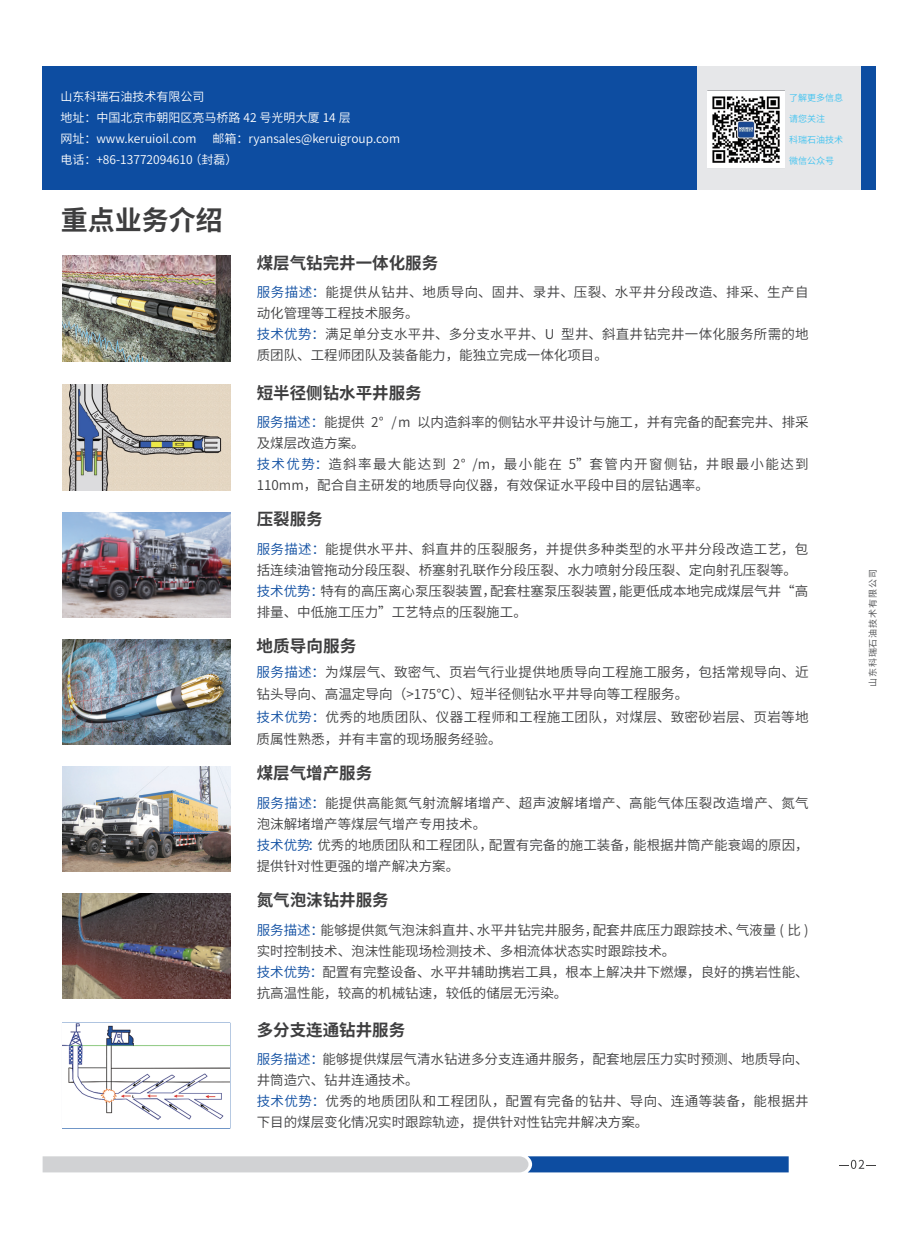
<style>
.page{position:relative;width:919px;height:1238px;background:#fff}
.page>*{position:absolute;margin:0;border:0;box-sizing:border-box;transform-origin:0 0}
.t1{font:700 27px "Source Han Sans CN";color:#3e3e3f}
.t2{font:700 16.5px "Source Han Sans CN";color:#3e3e3f}
.t3{font:13.5px/21px "Source Han Sans CN";color:#3e3e3f}
.t4{font:13.5px/21px "Source Han Sans CN";letter-spacing:.02em;color:#3e3e3f}
.t5{font:12px/21px "Source Han Sans CN";color:#fff}
.t6{font:9px "Source Han Sans CN";color:#3ec3f1}
.t7{font:9px "Source Han Sans CN";letter-spacing:.1em;color:#58595b}
.s1{color:#0d4da1}
</style>
<div class="page">
<svg style="left:839px;top:1159px;width:37px;height:9px"></svg>
<div style="left:43px;top:66px;width:654px;height:123px;background:#0d4da1"></div>
<div style="left:697px;top:66px;width:169px;height:123px;background:#e6e7e9"></div>
<div style="left:861px;top:66px;width:14px;height:123px;background:#0d4da1"></div>
<img style="left:708px;top:91px;width:76px;height:76px">
<img style="left:62px;top:256px;width:168px;height:105px">
<img style="left:62px;top:385px;width:168px;height:105px">
<img style="left:62px;top:766px;width:168px;height:105px">
<img style="left:62px;top:639px;width:168px;height:105px">
<img style="left:62px;top:512px;width:168px;height:105px">
<img style="left:62px;top:893px;width:168px;height:105px">
<svg style="left:62px;top:1022px;width:168px;height:61px"></svg>
<img style="left:63px;top:1023px;width:166px;height:97px">
<svg style="left:43px;top:1156px;width:745px;height:16px;background:#8fa6c3"></svg>
<p class="t5" style="left:60px;top:87px;width:292px">山东科瑞石油技术有限公司<br>地址：中国北京市朝阳区亮马桥路 42 号光明大厦 14 层网址：www.keruioil.com</p>
<p class="t5" style="left:60px;top:129px;width:341px;text-indent:152px">邮箱：ryansales@keruigroup.com电话：+86-13772094610 （封磊）</p>
<h1 class="t1" style="left:61px;top:205px;width:163px">重点业务介绍</h1>
<p class="t6" style="left:789px;top:93px;width:55px">了解更多信息</p>
<p class="t6" style="left:789px;top:114px;width:37px">请您关注</p>
<p class="t6" style="left:789px;top:135px;width:55px">科瑞石油技术</p>
<p class="t6" style="left:789px;top:156px;width:46px">微信公众号</p>
<p class="t2" style="left:257px;top:254px;width:183px">煤层气钻完井一体化服务</p>
<p class="t4" style="left:257px;top:282px;width:553px"><span class="s1">服务描述 ：</span>能提供从钻井、地质导向、固井、录井、压裂、水平井分段改造、排采、生产自动化管理等工程技术服务。<br><span class="s1">技术优势：</span>满足单分支水平井、多分支水平井、U 型井、斜直井钻完井一体化服务所需的地质团队、工程师团队及装备能力，能独立完成一体化项目。</p>
<p class="t2" style="left:257px;top:383px;width:167px">短半径侧钻水平井服务</p>
<p class="t3" style="left:257px;top:412px;width:553px"><span class="s1">服务描述：</span>能提供 2° /m 以内造斜率的侧钻水平井设计与施工，并有完备的配套完井、排采及煤层改造方案。<br><span class="s1">技术优势：</span>造斜率最大能达到 2° /m，最小能在 5”套管内开窗侧钻，井眼最小能达到110mm，配合自主研发的地质导向仪器，有效保证水平段中目的层钻遇率。</p>
<p class="t2" style="left:257px;top:509px;width:67px">压裂服务</p>
<p class="t3" style="left:257px;top:538px;width:553px"><span class="s1">服务描述：</span>能提供水平井、斜直井的压裂服务，并提供多种类型的水平井分段改造工艺，包括连续油管拖动分段压裂、桥塞射孔联作分段压裂、水力喷射分段压裂、定向射孔压裂等。<span class="s1">技术优势 ：</span>特有的高压离心泵压裂装置，配套柱塞泵压裂装置，能更低成本地完成煤层气井“高排量、中低施工压力”工艺特点的压裂施工。</p>
<p class="t2" style="left:256px;top:636px;width:101px">地质导向服务</p>
<p class="t4" style="left:256px;top:660px;width:553px;line-height:22.5px"><span class="s1">服务描述 ：</span>为煤层气、致密气、页岩气行业提供地质导向工程施工服务，包括常规导向、近钻头导向、高温定导向（&gt;175℃）、短半径侧钻水平井导向等工程服务。<br><span class="s1">技术优势：</span>优秀的地质团队、仪器工程师和工程施工团队，对煤层、致密砂岩层、页岩等地质属性熟悉，并有丰富的现场服务经验。</p>
<p class="t2" style="left:257px;top:763px;width:117px">煤层气增产服务</p>
<p class="t3" style="left:257px;top:792px;width:553px"><span class="s1">服务描述 ：</span>能提供高能氮气射流解堵增产、超声波解堵增产、高能气体压裂改造增产、氮气泡沫解堵增产等煤层气增产专用技术。<br><span class="s1">技术优势：</span>优秀的地质团队和工程团队，配置有完备的施工装备，能根据井筒产能衰竭的原因，提供针对性更强的增产解决方案。</p>
<p class="t2" style="left:257px;top:890px;width:133px">氮气泡沫钻井服务</p>
<p class="t3" style="left:257px;top:919px;width:553px"><span class="s1">服务描述 ：</span>能够提供氮气泡沫斜直井、水平井钻完井服务，配套井底压力跟踪技术、气液量 ( 比 )实时控制技术、泡沫性能现场检测技术、多相流体状态实时跟踪技术。<br><span class="s1">技术优势：</span>配置有完整设备、水平井辅助携岩工具，根本上解决井下燃爆，良好的携岩性能、抗高温性能，较高的机械钻速，较低的储层无污染。</p>
<p class="t2" style="left:257px;top:1020px;width:150px">多分支连通钻井服务</p>
<p class="t3" style="left:257px;top:1049px;width:553px"><span class="s1">服务描述 ：</span>能够提供煤层气清水钻进多分支连通井服务，配套地层压力实时预测、地质导向、井筒造穴、钻井连通技术。<br><span class="s1">技术优势：</span>优秀的地质团队和工程团队，配置有完备的钻井、导向、连通等装备，能根据井下目的煤层变化情况实时跟踪轨迹，提供针对性钻完井解决方案。</p>
<p class="t7" style="left:867px;top:687px;width:119px;rotate:-90deg">山东科瑞石油技术有限公司</p>
</div>
